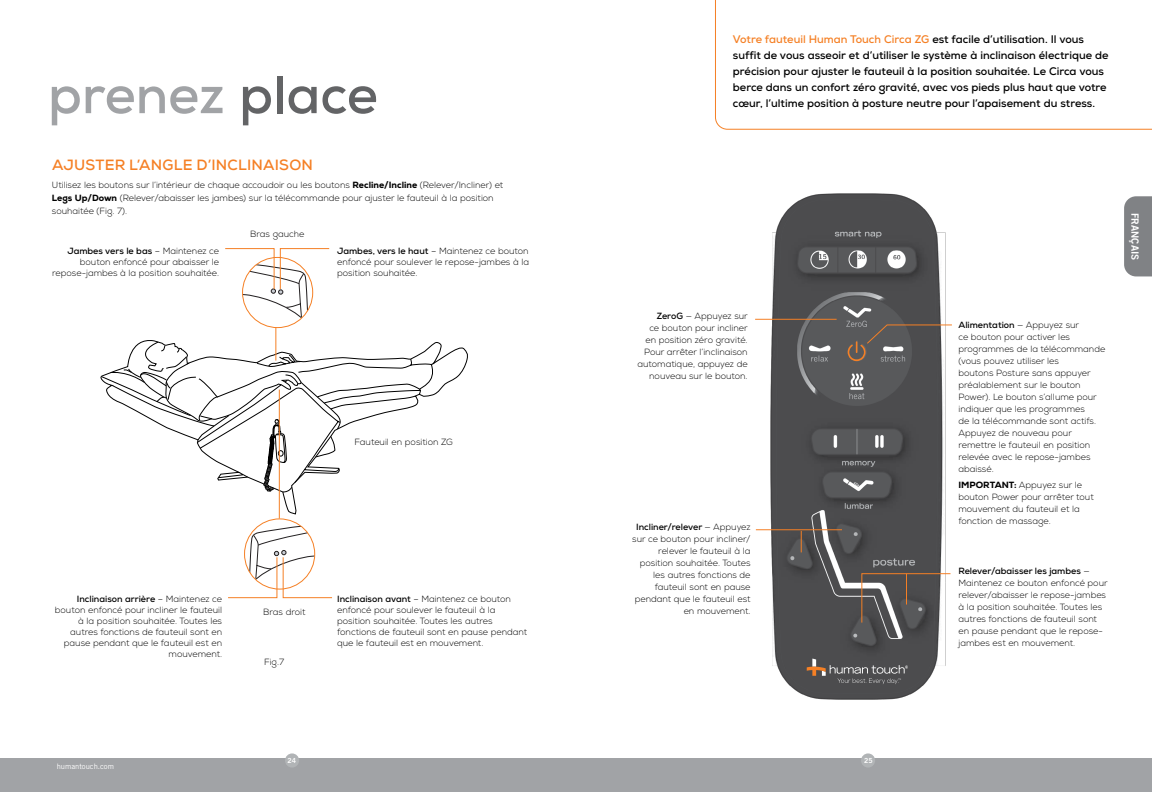
<style>
.page{position:relative;width:1152px;height:792px;background:#fff}
.page>*{position:absolute;margin:0;border:0;box-sizing:border-box;transform-origin:0 0}
.t1{font:700 53.3px "Nexa";color:#a1a3a6}
.t2{font:700 14.9px "Nexa";letter-spacing:.015em;color:#f58025}
.t3{font:700 11px/16px "Nexa";color:#000}
.t4{font:10px "Trade Gothic LT Bold Two";color:#fff}
.t5{font:300 9px/12px "Nexa";color:#000}
.t6{font:7.6px "Trade Gothic LT";color:#fff}
.t7{font:7px "Trade Gothic LT Bold Two";color:#fff}
.s1{color:#636466}
.s2{font-weight:800}
.s3{font-weight:700}
.s4{color:#f58025}
</style>
<div class="page">
<div style="left:576px;top:758px;width:576px;height:34px;background:#a1a3a6"></div>
<div style="left:861px;top:753px;width:14px;height:15px;background:#b1b4b6;border-radius:50%"></div>
<div style="left:1124px;top:196px;width:28px;height:80px;background:#808285"></div>
<div style="left:0;top:758px;width:576px;height:34px;background:#a1a3a6"></div>
<div style="left:285px;top:753px;width:14px;height:15px;background:#b1b4b6;border-radius:50%"></div>
<img style="left:755px;top:193px;width:191px;height:507px">
<svg style="left:715px;top:0;width:437px;height:129px"></svg>
<svg style="left:101px;top:340px;width:367px;height:174px"></svg>
<svg style="left:102px;top:342px;width:332px;height:153px"></svg>
<svg style="left:225px;top:248px;width:105px;height:80px"></svg>
<svg style="left:228px;top:519px;width:104px;height:79px"></svg>
<hr style="left:276px;top:328px;width:1px;height:33px;background:#f58025">
<hr style="left:279px;top:390px;width:1px;height:129px;background:#f58025">
<hr style="left:755px;top:319px;width:82px;height:1px;background:#f58025">
<svg style="left:848px;top:324px;width:104px;height:37px;background:#716c69"></svg>
<hr style="left:756px;top:530px;width:86px;height:1px;background:#f58025">
<svg style="left:801px;top:531px;width:1px;height:21px"></svg>
<svg style="left:861px;top:573px;width:90px;height:50px"></svg>
<hr style="left:906px;top:574px;width:1px;height:31px;background:#f58025">
<svg style="left:807px;top:659px;width:101px;height:25px;background:#635f5e"></svg>
<h1 class="t1" style="left:48px;top:61px;width:331px">prenez <span class="s1">place</span></h1>
<h2 class="t2" style="left:52px;top:155px;width:262px">AJUSTER L’ANGLE D’INCLINAISON</h2>
<p class="t5" style="left:52px;top:178px;width:453px;line-height:13px">Utilisez les boutons sur l’intérieur de chaque accoudoir ou les boutons <span class="s2">Recline/Incline</span> (Relever/Incliner) et<br><span class="s2">Legs Up/Down</span> (Relever/abaisser les jambes) sur la télécommande pour ajuster le fauteuil à la position souhaitée (Fig. 7).</p>
<p class="t5" style="left:52px;top:246px;width:169px;line-height:11px;text-align:right"><span class="s3">Jambes vers le bas</span> – Maintenez ce bouton enfoncé pour abaisser le repose-jambes à la position souhaitée.</p>
<p class="t5" style="left:250px;top:228px;width:56px">Bras gauche</p>
<p class="t5" style="left:337px;top:246px;width:193px;line-height:11px;text-align:justify"><span class="s3">Jambes, vers le haut</span> – Maintenez ce bouton enfoncé pour soulever le repose-jambes à la position souhaitée.</p>
<p class="t5" style="left:354px;top:437px;width:100px">Fauteuil en position ZG</p>
<p class="t5" style="left:55px;top:593px;width:169px;line-height:11px;text-align:right"><span class="s3">Inclinaison arrière</span> – Maintenez ce bouton enfoncé pour incliner le fauteuil à la position souhaitée. Toutes les autres fonctions de fauteuil sont en pause pendant que le fauteuil est en mouvement.</p>
<p class="t6" style="left:57px;top:762px;width:59px">humantouch.com</p>
<p class="t5" style="left:263px;top:606px;width:44px">Bras droit</p>
<p class="t5" style="left:264px;top:656px;width:22px">Fig.7</p>
<p class="t5" style="left:337px;top:593px;width:191px;line-height:11px"><span class="s3">Inclinaison avant</span> – Maintenez ce bouton enfoncé pour soulever le fauteuil à la position souhaitée. Toutes les autres fonctions de fauteuil sont en pause pendant que le fauteuil est en mouvement.</p>
<p class="t7" style="left:288px;top:756px;width:10px">24</p>
<p class="t3" style="left:733px;top:31px;width:377px"><span class="s4">Votre fauteuil Human Touch Circa ZG</span> est facile d’utilisation. Il vous suffit de vous asseoir et d’utiliser le système à inclinaison électrique de précision pour ajuster le fauteuil à la position souhaitée. Le Circa vous berce dans un confort zéro gravité, avec vos pieds plus haut que votre cœur, l’ultime position à posture neutre pour l’apaisement du stress.</p>
<p class="t5" style="left:637px;top:310px;width:112px;text-align:right"><span class="s3">ZeroG</span> — Appuyez sur<br>ce bouton pour incliner en position zéro gravité.<br>Pour arrêter l’inclinaison automatique, appuyez de nouveau sur le bouton.</p>
<p class="t5" style="left:958px;top:320px;width:148px"><span class="s3">Alimentation</span> — Appuyez sur<br>ce bouton pour activer les programmes de la télécommande (vous pouvez utiliser les<br>boutons Posture sans appuyer préalablement sur le bouton<br>Power). Le bouton s’allume pour indiquer que les programmes<br>de la télécommande sont actifs.<br>Appuyez de nouveau pour remettre le fauteuil en position relevée avec le repose-jambes abaissé.</p>
<p class="t5" style="left:958px;top:480px;width:137px"><span class="s2">IMPORTANT:</span> Appuyez sur le bouton Power pour arrêter tout mouvement du fauteuil et la fonction de massage.</p>
<p class="t5" style="left:632px;top:522px;width:120px;text-align:right"><span class="s3">Incliner/relever</span> — Appuyez sur ce bouton pour incliner/ relever le fauteuil à la position souhaitée. Toutes les autres fonctions de fauteuil sont en pause pendant que le fauteuil est en mouvement.</p>
<p class="t5" style="left:958px;top:565px;width:151px"><span class="s3">Relever/abaisser les jambes</span> —<br>Maintenez ce bouton enfoncé pour relever/abaisser le repose-jambes à la position souhaitée. Toutes les autres fonctions de fauteuil sont en pause pendant que le repose&shy;jambes est en mouvement.</p>
<p class="t4" style="left:1141px;top:213px;width:49px;rotate:90deg">FRANÇAIS</p>
<p class="t7" style="left:864px;top:756px;width:10px">25</p>
</div>
